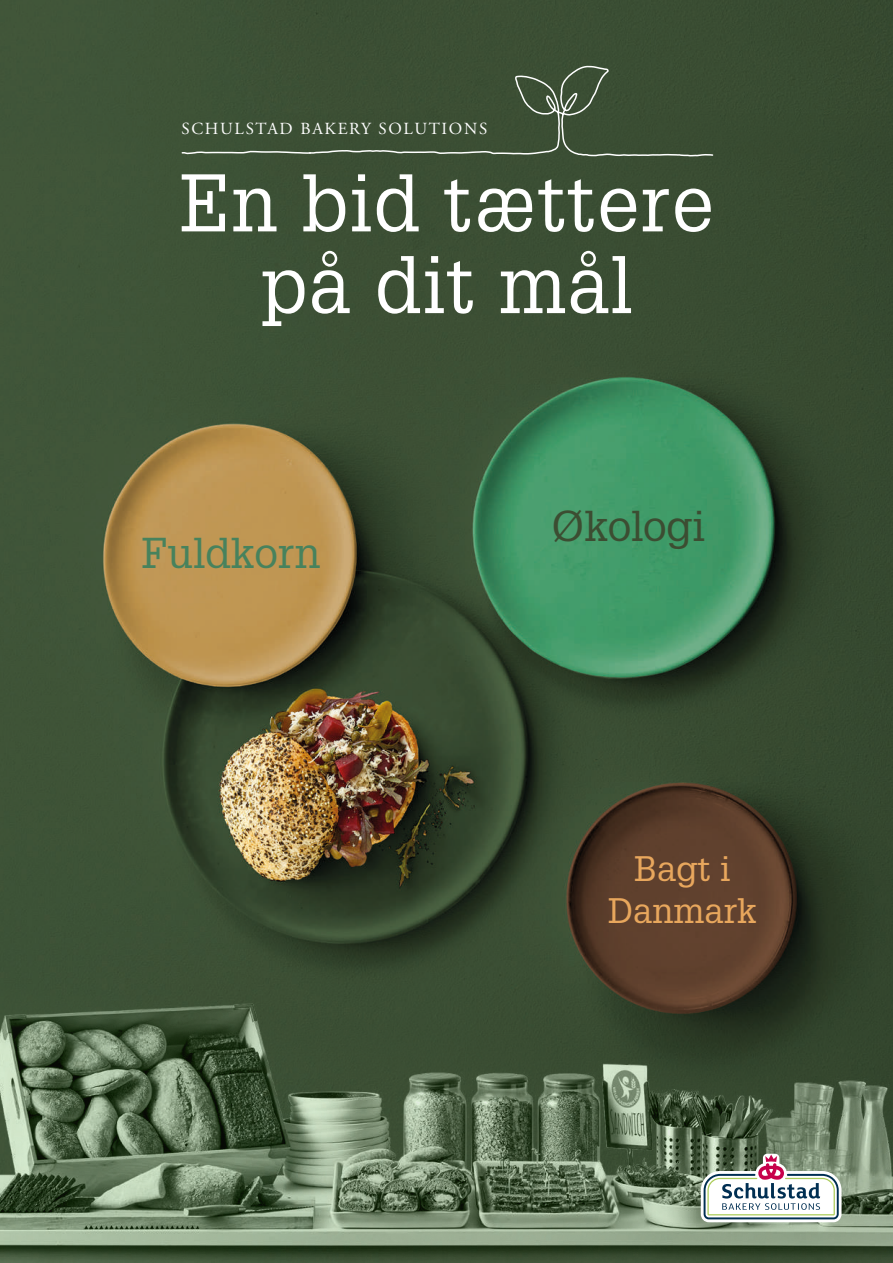
<style>
.page{position:relative;width:893px;height:1263px;background:#fff}
.page>*{position:absolute;margin:0;border:0;box-sizing:border-box;transform-origin:0 0}
.t1{font:79.65px/81.8px "Glypha LT Std";letter-spacing:.02em;color:#fff;text-align:center;scale:.95 1}
.t2{font:42.15px "Glypha LT Std";color:#47825d}
.t3{font:42.15px "Glypha LT Std";color:#3c4d32}
.t4{font:34.65px/41.5px "Glypha LT Std";color:#e8a75d;text-align:center}
.t5{font:16.95px "Adobe Garamond Pro";letter-spacing:.1em;color:#fff}
</style>
<div class="page">
<div style="left:0;top:0;width:893px;height:114px;background:#3b4f34"></div>
<img style="left:0;top:114px;width:893px;height:873px">
<img style="left:0;top:987px;width:893px;height:276px">
<svg style="left:701px;top:1154px;width:140px;height:68px"></svg>
<div style="left:181px;top:65px;width:533px;height:93px;background:#3b4f34"></div>
<p class="t5" style="left:182px;top:118px;width:307px">SCHULSTAD BAKERY SOLUTIONS</p>
<h1 class="t1" style="left:179px;top:161px;width:564px">En bid tættere på dit mål</h1>
<h2 class="t2" style="left:142px;top:528px;width:180px">Fuldkorn</h2>
<h2 class="t3" style="left:552px;top:500px;width:155px">Økologi</h2>
<h3 class="t4" style="left:608px;top:847px;width:150px">Bagt i<br>Danmark</h3>
</div>
